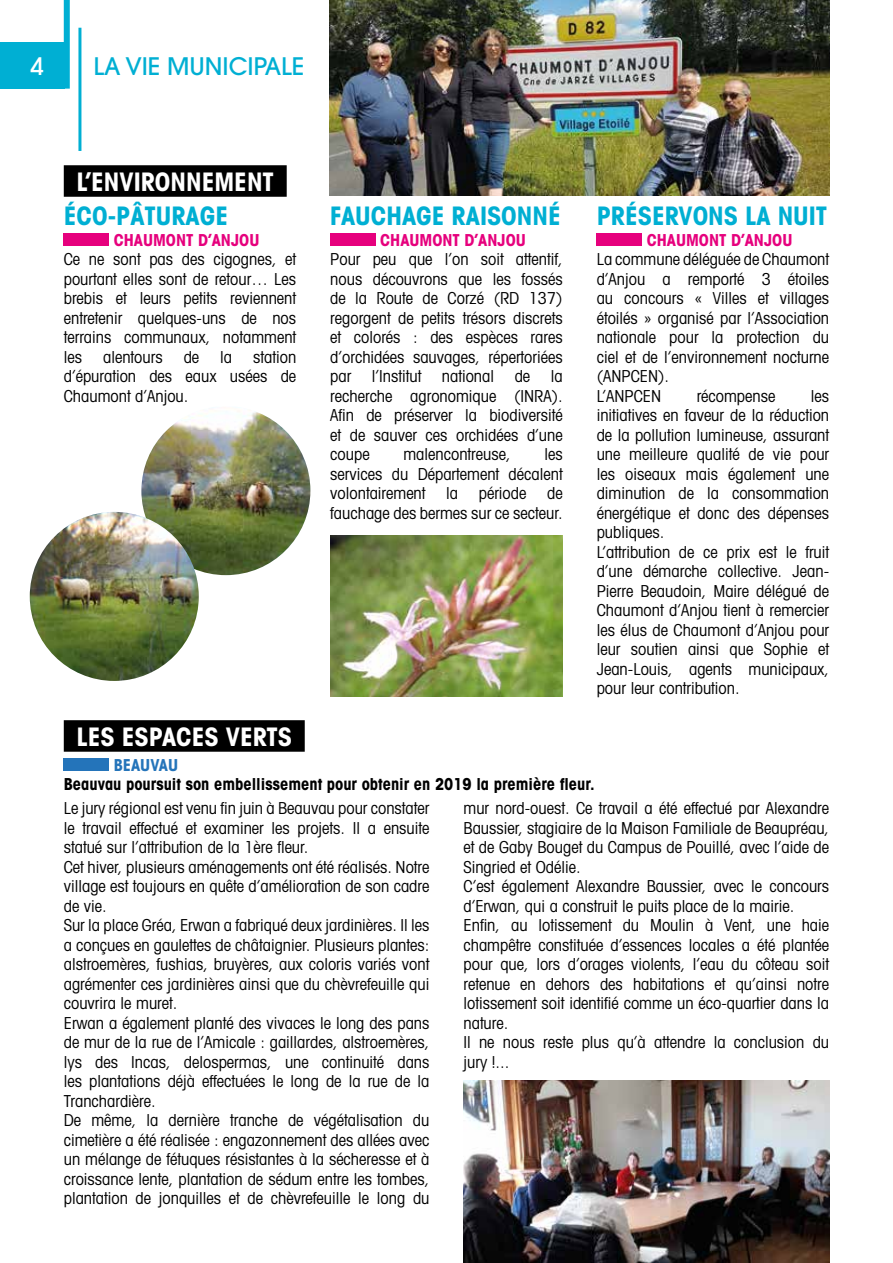
<style>
.page{position:relative;width:893px;height:1263px;background:#fff}
.page>*{position:absolute;margin:0;border:0;box-sizing:border-box;transform-origin:0 0}
.t1{font:700 condensed 25.5px "Avant Garde";color:#00afd3}
.t2{font:700 condensed 25.5px "Avant Garde";color:#fff}
.t3{font:500 24px "Avant Garde";color:#00afd3}
.t4{font:500 24px "Avant Garde";color:#fff}
.t5{font:condensed 16.5px/19.5px "Avant Garde";color:#000;text-align:justify}
.t6{font:700 condensed 16.5px "Avant Garde";color:#000}
.t7{font:700 condensed 16.5px "Avant Garde";color:#e6007d}
.t8{font:700 condensed 16.5px "Avant Garde";color:#2474ba}
</style>
<div class="page">
<div style="left:64px;top:165px;width:223px;height:32px;background:#000"></div>
<div style="left:64px;top:233px;width:45px;height:13px;background:#e6007d"></div>
<div style="left:330px;top:233px;width:46px;height:13px;background:#e6007d"></div>
<img style="left:330px;top:536px;width:233px;height:160px">
<div style="left:597px;top:233px;width:45px;height:13px;background:#e6007d"></div>
<div style="left:64px;top:720px;width:241px;height:32px;background:#000"></div>
<div style="left:64px;top:758px;width:45px;height:13px;background:#2474ba"></div>
<img style="left:330px;top:0;width:499px;height:196px">
<img style="left:141px;top:406px;width:169px;height:169px;border-radius:85px">
<img style="left:30px;top:512px;width:169px;height:169px;border-radius:85px">
<img style="left:463px;top:1080px;width:366px;height:183px">
<div style="left:0;top:42px;width:65px;height:47px;background:#00afd3"></div>
<div style="left:64px;top:0;width:6px;height:89px;background:#00afd3"></div>
<hr style="left:78px;top:28px;width:3px;height:123px;background:#00afd3">
<h2 class="t4" style="left:31px;top:51px;width:15px">4</h2>
<h2 class="t3" style="left:94px;top:51px;width:212px">LA VIE MUNICIPALE</h2>
<h1 class="t2" style="left:77px;top:165px;width:199px">L’ENVIRONNEMENT</h1>
<h1 class="t1" style="left:64px;top:199px;width:166px">ÉCO-PÂTURAGE</h1>
<p class="t7" style="left:114px;top:229px;width:147px">CHAUMONT D’ANJOU</p>
<p class="t5" style="left:64px;top:249px;width:234px">Ce ne sont pas des cigognes, et pourtant elles sont de retour… Les brebis et leurs petits reviennent entretenir quelques-uns de nos terrains communaux, notamment les</p>
<p class="t5" style="left:103px;top:346px;width:61px">alentours</p>
<p class="t5" style="left:184px;top:346px;width:17px">de</p>
<p class="t5" style="left:220px;top:346px;width:13px">la</p>
<p class="t5" style="left:64px;top:346px;width:234px;text-indent:189px">station d’épuration des eaux usées de Chaumont d’Anjou.</p>
<h1 class="t1" style="left:330px;top:199px;width:232px">FAUCHAGE RAISONNÉ</h1>
<p class="t7" style="left:380px;top:229px;width:147px">CHAUMONT D’ANJOU</p>
<p class="t5" style="left:330px;top:249px;width:234px">Pour peu que l’on soit attentif, nous découvrons que les fossés de la Route de Corzé (RD 137) regorgent de petits trésors discrets et colorés : des espèces rares d’orchidées sauvages, répertoriées par l’Institut national de la recherche agronomique (INRA).<br>Afin de préserver la biodiversité et de sauver ces orchidées d’une coupe</p>
<p class="t5" style="left:330px;top:444px;width:234px;text-indent:214px">les services du Département décalent volontairement</p>
<p class="t5" style="left:403px;top:444px;width:109px">malencontreuse,</p>
<p class="t5" style="left:446px;top:483px;width:13px">la</p>
<p class="t5" style="left:479px;top:483px;width:49px">période</p>
<p class="t5" style="left:330px;top:483px;width:234px;text-align:right">de<br>fauchage des bermes sur ce secteur.</p>
<h1 class="t1" style="left:597px;top:199px;width:232px">PRÉSERVONS LA NUIT</h1>
<p class="t7" style="left:647px;top:229px;width:147px">CHAUMONT D’ANJOU</p>
<p class="t5" style="left:597px;top:249px;width:234px;text-align:left">La commune déléguée de Chaumont d’Anjou a remporté 3 étoiles au concours « Villes et villages étoilés » organisé par l’Association nationale pour la protection du ciel et de l’environnement nocturne (ANPCEN).<br>L’ANPCEN</p>
<p class="t5" style="left:697px;top:385px;width:80px">récompense</p>
<p class="t5" style="left:597px;top:385px;width:234px;text-align:left;text-indent:214px">les initiatives en faveur de la réduction de la pollution lumineuse, assurant une meilleure qualité de vie pour les oiseaux mais également une diminution de la consommation énergétique et donc des dépenses publiques.<br>L’attribution de ce prix est le fruit d’une démarche collective. Jean-<br>Pierre Beaudoin, Maire délégué de<br>Chaumont d’Anjou tient à remercier les élus de Chaumont d’Anjou pour leur soutien ainsi que Sophie et<br>Jean-Louis, agents municipaux, pour leur contribution.</p>
<h1 class="t2" style="left:77px;top:720px;width:217px">LES ESPACES VERTS</h1>
<p class="t8" style="left:114px;top:754px;width:66px">BEAUVAU</p>
<p class="t6" style="left:64px;top:774px;width:532px">Beauvau poursuit son embellissement pour obtenir en 2019 la première fleur.</p>
<p class="t5" style="left:64px;top:798px;width:367px;text-align:left">Le jury régional est venu fin juin à Beauvau pour constater le travail effectué et examiner les projets. Il a ensuite statué sur l’attribution de la 1ère fleur.<br>Cet hiver, plusieurs aménagements ont été réalisés. Notre village est toujours en quête d’amélioration de son cadre de vie.<br>Sur la place Gréa, Erwan a fabriqué deux jardinières. Il les a conçues en gaulettes de châtaignier. Plusieurs plantes: alstroemères, fushias, bruyères, aux coloris variés vont agrémenter ces jardinières ainsi que du chèvrefeuille qui couvrira le muret.<br>Erwan a également planté des vivaces le long des pans de mur de la rue de l’Amicale : gaillardes, alstroemères, lys des Incas, delospermas, une continuité dans les plantations déjà effectuées le long de la rue de la Tranchardière.<br>De même, la dernière tranche de végétalisation du cimetière a été réalisée : engazonnement des allées avec un mélange de fétuques résistantes à la sécheresse et à croissance lente, plantation de sédum entre les tombes, plantation de jonquilles et de chèvrefeuille le long du</p>
<p class="t5" style="left:463px;top:798px;width:367px;text-align:left">mur nord-ouest. Ce travail a été effectué par Alexandre Baussier, stagiaire de la Maison Familiale de Beaupréau, et de Gaby Bouget du Campus de Pouillé, avec l’aide de Singried et Odélie.<br>C’est également Alexandre Baussier, avec le concours d’Erwan, qui a construit le puits place de la mairie.<br>Enfin, au lotissement du Moulin à Vent, une haie champêtre constituée d’essences locales a été plantée pour que, lors d’orages violents, l’eau du côteau soit retenue en dehors des habitations et qu’ainsi notre lotissement soit identifié comme un éco-quartier dans la nature.<br>Il ne nous reste plus qu’à attendre la conclusion du jury !...</p>
</div>
